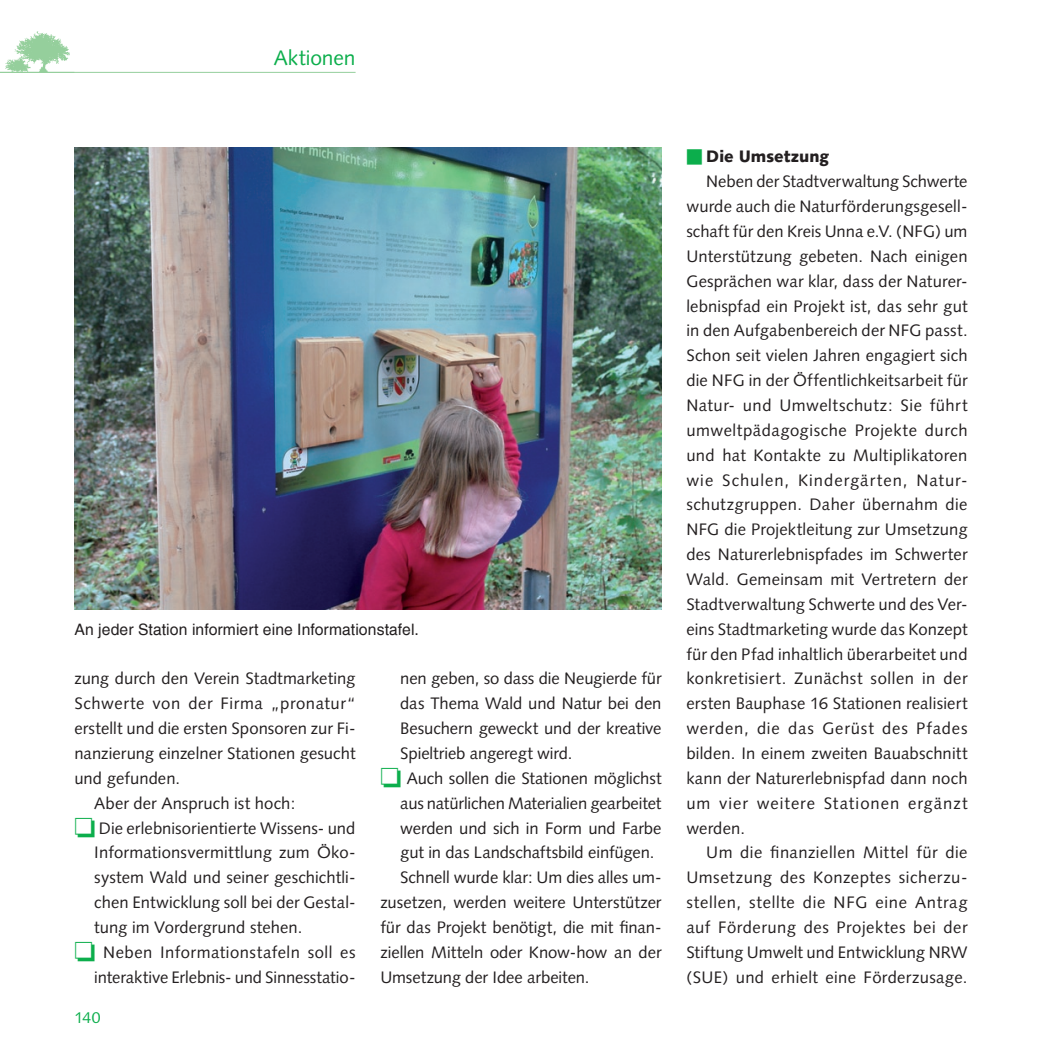
<style>
.page{position:relative;width:1042px;height:1042px;background:#fff}
.page>*{position:absolute;margin:0;border:0;box-sizing:border-box;transform-origin:0 0}
.t1{font:21px "Syntax";letter-spacing:-.005em;color:#0cae4c}
.t2{font:16.62px/24.8px "Syntax";letter-spacing:.01em;color:#231f20;text-align:justify}
.t3{font:16.62px "Syntax";letter-spacing:.03em;color:#231f20}
.t4{font:16.62px "Syntax";letter-spacing:.035em;color:#231f20}
.t5{font:16.62px "Syntax";letter-spacing:.06em;color:#231f20}
.t6{font:16.62px "Syntax";letter-spacing:-.01em;color:#231f20}
.t7{font:16.62px "Syntax";letter-spacing:.04em;color:#231f20}
.t8{font:16.62px "Syntax";letter-spacing:.045em;color:#231f20}
.t9{font:900 16.62px "Syntax";letter-spacing:.005em;color:#231f20}
.t10{font:15.75px "Helvetica";letter-spacing:.005em;color:#231f20}
.t11{font:15.75px "Syntax";color:#0cae4c}
.s1{color:#0cae4c}
</style>
<div class="page">
<hr style="left:0;top:72px;width:356px;height:1px;background:#95cf9c">
<img style="left:0;top:31px;width:71px;height:41px">
<img style="left:74px;top:148px;width:588px;height:462px">
<p class="t1" style="left:274px;top:46px;width:83px">Aktionen</p>
<p class="t10" style="left:74px;top:620px;width:346px">An jeder Station informiert eine Informationstafel.</p>
<p class="t2" style="left:74px;top:666px;width:283px">zung durch den Verein Stadtmarketing</p>
<p class="t4" style="left:74px;top:694px;width:283px">Schwerte von der Firma „pronatur“</p>
<p class="t2" style="left:74px;top:716px;width:283px">erstellt und die ersten Sponsoren zur Fi-</p>
<p class="t2" style="left:74px;top:741px;width:283px">nanzierung einzelner Stationen gesucht</p>
<p class="t2" style="left:74px;top:766px;width:107px">und gefunden.</p>
<p class="t2" style="left:94px;top:790px;width:203px">Aber der Anspruch ist hoch:</p>
<p class="t2" style="left:94px;top:815px;width:263px;text-indent:-20px"><span class="s1">□</span> Die erlebnisorientierte Wissens- und Informationsvermittlung zum Öko&shy;system Wald und seiner geschichtli&shy;chen Entwicklung soll bei der Gestal&shy;tung im Vordergrund stehen.</p>
<p class="t2" style="left:74px;top:939px;width:283px;text-align:right"><span class="s1">□</span> Neben Informationstafeln soll es interaktive Erlebnis- und Sinnesstatio-</p>
<p class="t11" style="left:74px;top:1008px;width:28px">140</p>
<p class="t2" style="left:400px;top:666px;width:263px">nen geben, so dass die Neugierde für das Thema Wald und Natur bei den Besuchern geweckt und der kreative Spieltrieb angeregt wird.</p>
<p class="t2" style="left:380px;top:766px;width:283px"><span class="s1">□</span> Auch sollen die Stationen möglichst</p>
<p class="t6" style="left:400px;top:793px;width:263px">aus natürlichen Materialien gearbeitet</p>
<p class="t2" style="left:400px;top:815px;width:263px">werden und sich in Form und Farbe</p>
<p class="t2" style="left:400px;top:840px;width:256px">gut in das Landschaftsbild einfügen.</p>
<p class="t2" style="left:400px;top:865px;width:263px">Schnell wurde klar: Um dies alles um-</p>
<p class="t2" style="left:380px;top:890px;width:283px">zusetzen, werden weitere Unterstützer</p>
<p class="t2" style="left:380px;top:915px;width:283px">für das Projekt benötigt, die mit finan-</p>
<p class="t2" style="left:380px;top:939px;width:283px">ziellen Mitteln oder Know-how an der</p>
<p class="t2" style="left:380px;top:964px;width:211px">Umsetzung der Idee arbeiten.</p>
<p class="t9" style="left:686px;top:147px;width:144px"><span class="s1">■</span> Die Umsetzung</p>
<p class="t2" style="left:706px;top:169px;width:263px">Neben der Stadtverwaltung Schwerte</p>
<p class="t2" style="left:686px;top:194px;width:283px">wurde auch die Naturförderungsgesell-</p>
<p class="t2" style="left:686px;top:219px;width:283px">schaft für den Kreis Unna e.V. (NFG) um</p>
<p class="t2" style="left:686px;top:244px;width:283px">Unterstützung gebeten. Nach einigen</p>
<p class="t2" style="left:686px;top:269px;width:283px">Gesprächen war klar, dass der Naturer-</p>
<p class="t2" style="left:686px;top:293px;width:283px">lebnispfad ein Projekt ist, das sehr gut</p>
<p class="t2" style="left:686px;top:318px;width:283px">in den Aufgabenbereich der NFG passt.</p>
<p class="t2" style="left:686px;top:343px;width:283px">Schon seit vielen Jahren engagiert sich</p>
<p class="t2" style="left:686px;top:368px;width:283px">die NFG in der Öffentlichkeitsarbeit für</p>
<p class="t3" style="left:686px;top:395px;width:283px">Natur- und Umweltschutz: Sie führt</p>
<p class="t3" style="left:686px;top:420px;width:283px">umweltpädagogische Projekte durch</p>
<p class="t2" style="left:686px;top:442px;width:283px">und hat Kontakte zu Multiplikatoren</p>
<p class="t5" style="left:686px;top:470px;width:283px">wie Schulen, Kindergärten, Natur-</p>
<p class="t2" style="left:686px;top:492px;width:283px">schutzgruppen. Daher übernahm die</p>
<p class="t2" style="left:686px;top:517px;width:283px">NFG die Projektleitung zur Umsetzung</p>
<p class="t2" style="left:686px;top:542px;width:283px">des Naturerlebnispfades im Schwerter</p>
<p class="t2" style="left:686px;top:567px;width:283px">Wald. Gemeinsam mit Vertretern der</p>
<p class="t2" style="left:686px;top:592px;width:283px">Stadtverwaltung Schwerte und des Ver-</p>
<p class="t2" style="left:686px;top:616px;width:283px">eins Stadtmarketing wurde das Konzept</p>
<p class="t2" style="left:686px;top:641px;width:283px">für den Pfad inhaltlich überarbeitet und</p>
<p class="t3" style="left:686px;top:669px;width:283px">konkretisiert. Zunächst sollen in der</p>
<p class="t2" style="left:686px;top:691px;width:283px">ersten Bauphase 16 Stationen realisiert</p>
<p class="t8" style="left:686px;top:718px;width:283px">werden, die das Gerüst des Pfades</p>
<p class="t2" style="left:686px;top:741px;width:283px">bilden. In einem zweiten Bauabschnitt</p>
<p class="t2" style="left:686px;top:766px;width:283px">kann der Naturerlebnispfad dann noch</p>
<p class="t5" style="left:686px;top:793px;width:283px">um vier weitere Stationen ergänzt</p>
<p class="t2" style="left:686px;top:815px;width:60px">werden.</p>
<p class="t3" style="left:706px;top:843px;width:263px">Um die finanziellen Mittel für die</p>
<p class="t4" style="left:686px;top:867px;width:283px">Umsetzung des Konzeptes sicherzu-</p>
<p class="t7" style="left:686px;top:892px;width:283px">stellen, stellte die NFG eine Antrag</p>
<p class="t3" style="left:686px;top:917px;width:283px">auf Förderung des Projektes bei der</p>
<p class="t2" style="left:686px;top:939px;width:283px">Stiftung Umwelt und Entwicklung NRW</p>
<p class="t2" style="left:686px;top:964px;width:283px">(SUE) und erhielt eine Förderzusage.</p>
</div>
